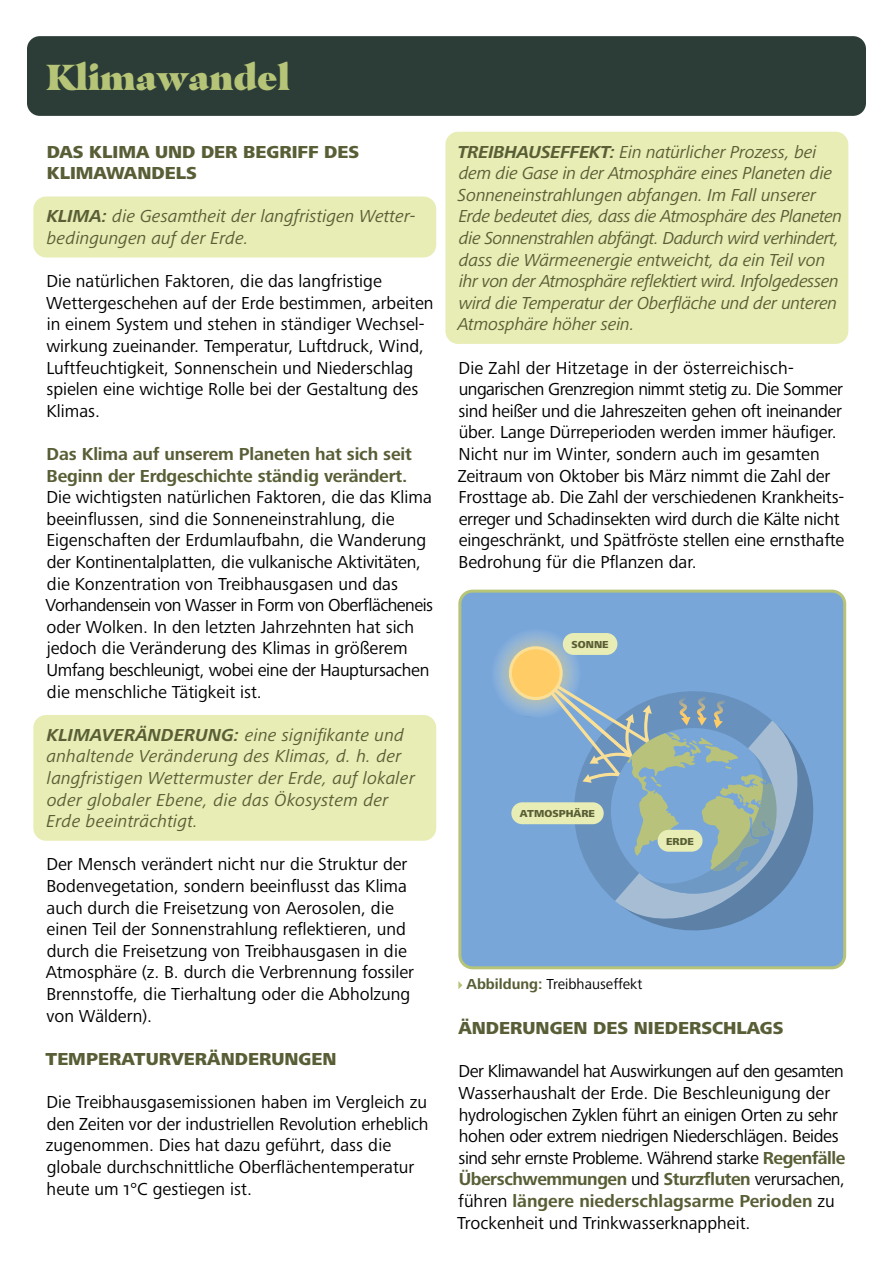
<style>
.page{position:relative;width:893px;height:1263px;background:#fff}
.page>*{position:absolute;margin:0;border:0;box-sizing:border-box;transform-origin:0 0}
.t1{font:900 36px "Masqualero W04";color:#b6c477}
.t2{font:18px/21.6px "Frutiger Next Pro";color:#000}
.t3{font:italic 18px/21.6px "Frutiger Next Pro";letter-spacing:-.01em;color:#595e36}
.t4{font:18px/21.6px "Frutiger Next Pro";letter-spacing:-.02em;color:#000}
.t5{font:italic 18px/21.6px "Frutiger Next Pro";letter-spacing:.01em;color:#595e36}
.t6{font:800 18px/21.6px "Frutiger Next Pro";color:#595e36}
.t7{font:700 18px/21.6px "Frutiger Next Pro";letter-spacing:-.01em;color:#595e36}
.t8{font:15px "Frutiger Next Pro";color:#000}
.t9{font:800 10.5px "Frutiger Next Pro";color:#595e36}
.s1{font-weight:700}
.s2{font-weight:700;color:#595e36}
</style>
<div class="page">
<div style="left:27px;top:36px;width:839px;height:80px;background:#2c3d37;border-radius:13px"></div>
<div style="left:33px;top:196px;width:403px;height:61px;background:#e8edb5;border-radius:13px"></div>
<div style="left:33px;top:715px;width:403px;height:126px;background:#e8edb5;border-radius:13px"></div>
<div style="left:445px;top:132px;width:403px;height:212px;background:#e8edb5;border-radius:13px"></div>
<div style="left:460px;top:591px;width:385px;height:377px;background:#78a6d9;border-radius:13px"></div>
<div style="left:458px;top:590px;width:388px;height:379px;border:3px solid #b6c477;border-radius:13px"></div>
<svg style="left:458px;top:981px;width:4px;height:8px"></svg>
<svg style="left:643px;top:784px;width:171px;height:147px"></svg>
<svg style="left:494px;top:632px;width:316px;height:287px"></svg>
<h1 class="t1" style="left:46px;top:54px;width:245px">Klimawandel</h1>
<p class="t6" style="left:47px;top:141px;width:314px">DAS KLIMA UND DER BEGRIFF DES<br>KLIMAWANDELS</p>
<p class="t3" style="left:47px;top:206px;width:370px"><span class="s1">KLIMA:</span> die Gesamtheit der langfristigen Wetter&shy;bedingungen auf der Erde.</p>
<p class="t2" style="left:46px;top:270px;width:389px">Die natürlichen Faktoren, die das langfristige Wettergeschehen auf der Erde bestimmen, arbeiten in einem System und stehen in ständiger Wechsel&shy;wirkung zueinander. Temperatur, Luftdruck, Wind, Luftfeuchtigkeit, Sonnenschein und Niederschlag spielen eine wichtige Rolle bei der Gestaltung des Klimas.</p>
<p class="t7" style="left:47px;top:443px;width:367px">Das Klima auf unserem Planeten hat sich seit<br>Beginn der Erdgeschichte ständig verändert.</p>
<p class="t2" style="left:46px;top:486px;width:389px">Die wichtigsten natürlichen Faktoren, die das Klima beeinflussen, sind die Sonneneinstrahlung, die Eigenschaften der Erdumlaufbahn, die Wanderung der Kontinentalplatten, die vulkanische Aktivitäten, die Konzentration von Treibhausgasen und das Vorhandensein von Wasser in Form von Oberflächeneis oder Wolken. In den letzten Jahrzehnten hat sich jedoch die Veränderung des Klimas in größerem Umfang beschleunigt, wobei eine der Hauptursachen die menschliche Tätigkeit ist.</p>
<p class="t5" style="left:47px;top:724px;width:370px"><span class="s1">KLIMAVERÄNDERUNG:</span> eine signifikante und anhaltende Veränderung des Klimas, d. h. der langfristigen Wettermuster der Erde, auf lokaler oder globaler Ebene, die das Ökosystem der Erde beeinträchtigt.</p>
<p class="t2" style="left:46px;top:854px;width:370px">Der Mensch verändert nicht nur die Struktur der Bodenvegetation, sondern beeinflusst das Klima auch durch die Freisetzung von Aerosolen, die einen Teil der Sonnenstrahlung reflektieren, und durch die Freisetzung von Treibhausgasen in die Atmosphäre (z. B. durch die Verbrennung fossiler Brennstoffe, die Tierhaltung oder die Abholzung von Wäldern).</p>
<p class="t6" style="left:46px;top:1048px;width:293px">TEMPERATURVERÄNDERUNGEN</p>
<p class="t2" style="left:46px;top:1091px;width:384px">Die Treibhausgasemissionen haben im Vergleich zu den Zeiten vor der industriellen Revolution erheblich zugenommen. Dies hat dazu geführt, dass die globale durchschnittliche Oberflächentemperatur heute um 1°C gestiegen ist.</p>
<p class="t3" style="left:458px;top:141px;width:386px"><span class="s1">TREIBHAUSEFFEKT:</span> Ein natürlicher Prozess, bei dem die Gase in der Atmosphäre eines Planeten die Sonneneinstrahlungen abfangen. Im Fall unserer Erde bedeutet dies, dass die Atmosphäre des Planeten die Sonnenstrahlen abfängt. Dadurch wird verhindert, dass die Wärmeenergie entweicht, da ein Teil von ihr von der Atmosphäre reflektiert wird. Infolgedessen wird die Temperatur der Oberfläche und der unteren Atmosphäre höher sein.</p>
<p class="t2" style="left:458px;top:357px;width:388px">Die Zahl der Hitzetage in der österreichisch&shy;ungarischen Grenzregion nimmt stetig zu. Die Sommer sind heißer und die Jahreszeiten gehen oft ineinander über. Lange Dürreperioden werden immer häufiger.<br>Nicht nur im Winter, sondern auch im gesamten Zeitraum von Oktober bis März nimmt die Zahl der Frosttage ab. Die Zahl der verschiedenen Krankheits&shy;erreger und Schadinsekten wird durch die Kälte nicht eingeschränkt, und Spätfröste stellen eine ernsthafte Bedrohung für die Pflanzen dar.</p>
<p class="t9" style="left:572px;top:638px;width:39px">SONNE</p>
<p class="t9" style="left:520px;top:807px;width:77px">ATMOSPHÄRE</p>
<p class="t9" style="left:666px;top:835px;width:29px">ERDE</p>
<p class="t8" style="left:466px;top:976px;width:177px"><span class="s2">Abbildung:</span> Treibhauseffekt</p>
<p class="t6" style="left:458px;top:1017px;width:327px">ÄNDERUNGEN DES NIEDERSCHLAGS</p>
<p class="t4" style="left:457px;top:1060px;width:390px">Der Klimawandel hat Auswirkungen auf den gesamten Wasserhaushalt der Erde. Die Beschleunigung der hydrologischen Zyklen führt an einigen Orten zu sehr hohen oder extrem niedrigen Niederschlägen. Beides sind sehr ernste Probleme. Während starke <span class="s2">Regenfälle Überschwemmungen</span> und <span class="s2">Sturzfluten</span> verursachen, führen <span class="s2">längere niederschlagsarme Perioden</span> zu Trockenheit und Trinkwasserknappheit.</p>
</div>
